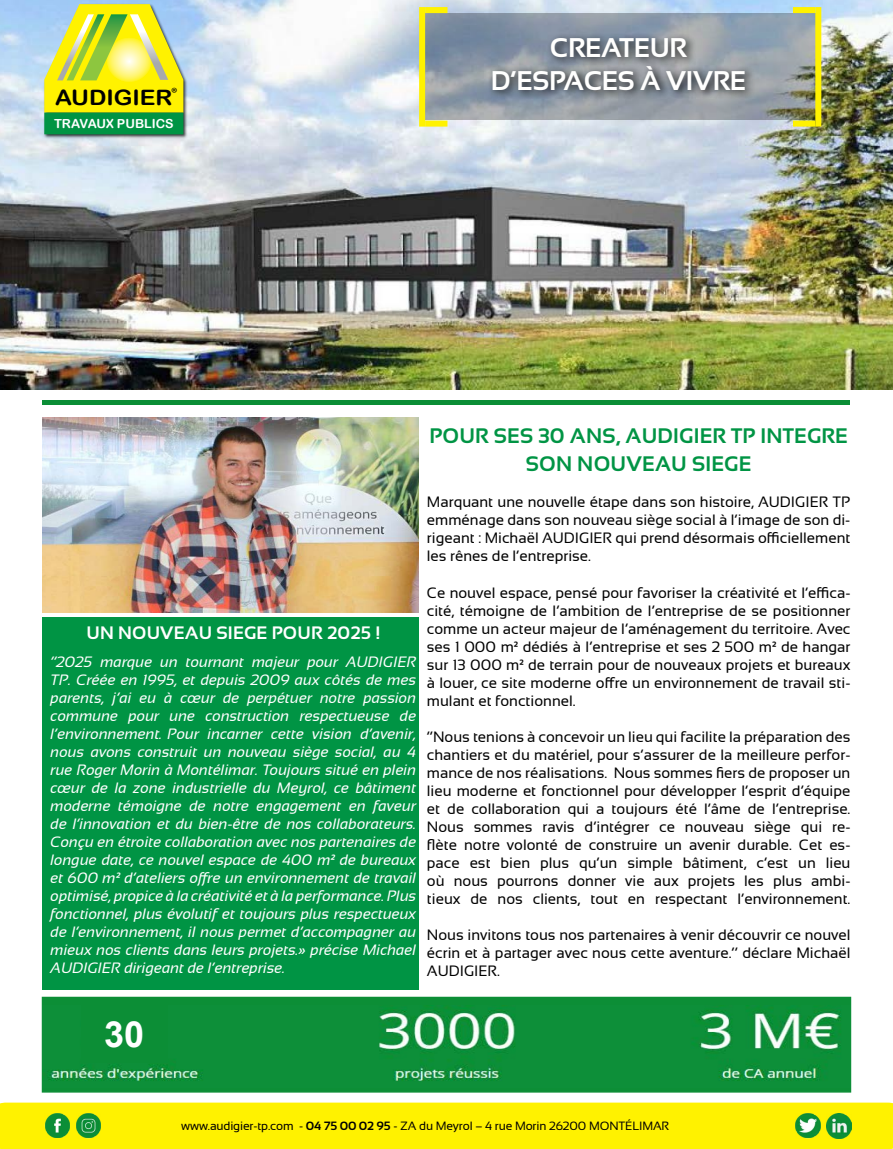
<style>
.page{position:relative;width:893px;height:1149px;background:#fff}
.page>*{position:absolute;margin:0;border:0;box-sizing:border-box;transform-origin:0 0}
.t1{font:700 36px "Arial";color:#fff}
.t2{font:700 27px "Sansation";letter-spacing:-.01em;color:#fffffe}
.t3{font:21.15px "Arial Rounded MT Bold";color:#000;scale:1.11 1}
.t4{font:700 21px/28.5px "Sansation";letter-spacing:.01em;color:#009444;text-align:center}
.t5{font:700 18px "Sansation";letter-spacing:.01em;color:#fff}
.t6{font:15px/18px "Sansation";color:#000;text-align:justify}
.t7{font:italic 15px/18px "Sansation";color:#fff;text-align:justify}
.t8{font:15px "Myriad Pro";color:#000}
.t9{font:12.45px "Arial Rounded MT Bold";color:#fff}
.t10{font:12px "Sansation";letter-spacing:-.01em;color:#000}
.s1{font-weight:700}
</style>
<div class="page">
<div style="left:42px;top:996px;width:809px;height:96px;background:#0c8e36;border:2px solid #0c8e36"></div>
<img style="left:0;top:0;width:893px;height:389px">
<svg style="left:425px;top:14px;width:390px;height:106px;background:#909aa4"></svg>
<hr style="left:43px;top:400px;width:807px;height:4px;background:#0b8e36">
<div style="left:0;top:1102px;width:893px;height:46px;background:#fff200"></div>
<img style="left:826px;top:1112px;width:25px;height:25px">
<img style="left:45px;top:1112px;width:25px;height:25px">
<img style="left:76px;top:1112px;width:25px;height:25px">
<img style="left:795px;top:1112px;width:25px;height:25px">
<div style="left:488px;top:33px;width:268px;height:67px;background:#000;opacity:.87"></div>
<div style="left:419px;top:7px;width:6px;height:119px;background:#fff200"></div>
<div style="left:425px;top:7px;width:22px;height:6px;background:#fff200"></div>
<div style="left:425px;top:120px;width:22px;height:6px;background:#fff200"></div>
<div style="left:815px;top:7px;width:6px;height:119px;background:#fff200"></div>
<div style="left:793px;top:120px;width:22px;height:6px;background:#fff200"></div>
<div style="left:793px;top:7px;width:22px;height:6px;background:#fff200"></div>
<img style="left:42px;top:2px;width:147px;height:138px">
<div style="left:44px;top:113px;width:139px;height:21px;background:#009444"></div>
<svg style="left:44px;top:4px;width:139px;height:109px;background:#dde248"></svg>
<div style="left:43px;top:617px;width:376px;height:372px;background:#009444"></div>
<img style="left:43px;top:417px;width:376px;height:195px">
<img style="left:43px;top:1004px;width:807px;height:82px">
<div style="left:81px;top:1003px;width:87px;height:59px;background:#0c8e36"></div>
<p class="t8" style="left:171px;top:83px;width:8px">®</p>
<h3 class="t3" style="left:55px;top:85px;width:107px">AUDIGIER</h3>
<p class="t9" style="left:54px;top:116px;width:121px">TRAVAUX PUBLICS</p>
<h2 class="t2" style="left:550px;top:33px;width:139px">CREATEUR</h2>
<h2 class="t2" style="left:491px;top:65px;width:257px">D’ESPACES À VIVRE</h2>
<p class="t5" style="left:86px;top:622px;width:199px">UN NOUVEAU SIEGE POUR</p>
<p class="t5" style="left:327px;top:622px;width:55px">2025 !</p>
<p class="t7" style="left:51px;top:652px;width:367px">‘‘2025 marque un tournant majeur pour AUDIGIER TP. Créée en 1995, et depuis 2009 aux côtés de mes parents, j’ai eu à cœur de perpétuer notre passion commune pour une construction respectueuse de l’environnement. Pour incarner cette vision d’avenir, nous avons construit un nouveau siège social, au 4 rue Roger Morin à Montélimar. Toujours situé en plein cœur de la zone industrielle du Meyrol, ce bâtiment moderne témoigne de notre engagement en faveur de l’innovation et du bien-être de nos collaborateurs.<br>Conçu en étroite collaboration avec nos partenaires de longue date, ce nouvel espace de 400 m² de bureaux et 600 m² d’ateliers offre un environnement de travail optimisé, propice à la créativité et à la performance. Plus fonctionnel, plus évolutif et toujours plus respectueux de l’environnement, il nous permet d’accompagner au mieux nos clients dans leurs projets.» précise Michael AUDIGIER dirigeant de l’entreprise.</p>
<h3 class="t4" style="left:429px;top:421px;width:420px">POUR SES 30 ANS, AUDIGIER TP INTEGRE<br>SON NOUVEAU SIEGE</h3>
<p class="t6" style="left:427px;top:493px;width:425px">Marquant une nouvelle étape dans son histoire, AUDIGI ER TP emménage dans son nouveau siège social à l’image de son di&shy;rigeant : Michaël AUDIGIER qui prend désormais officiellement les rênes de l’entreprise.</p>
<p class="t6" style="left:427px;top:583px;width:425px">Ce nouvel espace, pensé pour favoriser la créativité et l’effica&shy;cité, témoigne de l’ambition de l’entreprise de se positionner comme un acteur majeur de l’aménagement du territoire. Avec ses 1 000 m² dédiés à l’entreprise et ses 2 500 m² de hangar sur 13 000 m² de terrain pour de nouveaux projets et bureaux à louer, ce site moderne offre un environnement de travail sti&shy;mulant et fonctionnel.</p>
<p class="t6" style="left:427px;top:727px;width:425px">‘’Nous tenions à concevoir un lieu qui facilite la préparation des chantiers et du matériel, pour s’assurer de la meilleure perfor&shy;mance de nos réalisations. Nous sommes fiers de proposer un lieu moderne et fonctionnel pour développer l’esprit d’équipe et de collaboration qui a toujours été l’âme de l’entreprise.<br>Nous sommes ravis d’intégrer ce nouveau siège qui re&shy;flète notre volonté de construire un avenir durable. Cet es&shy;pace est bien plus qu’un simple bâtiment, c’est un lieu où nous pourrons donner vie aux projets les plus ambi&shy;tieux de nos clients, tout en respectant l’environnement.</p>
<p class="t6" style="left:427px;top:925px;width:425px">Nous invitons tous nos partenaires à venir découvrir ce nouvel écrin et à partager avec nous cette aventure.’’ déclare Michaël AUDIGI ER.</p>
<h1 class="t1" style="left:104px;top:1008px;width:42px">30</h1>
<p class="t10" style="left:181px;top:1118px;width:489px">www.audigier-tp.com - <span class="s1">04 75 00 02 95</span> - ZA du Meyrol – 4 rue Morin 26200 m ontélimar</p>
</div>
